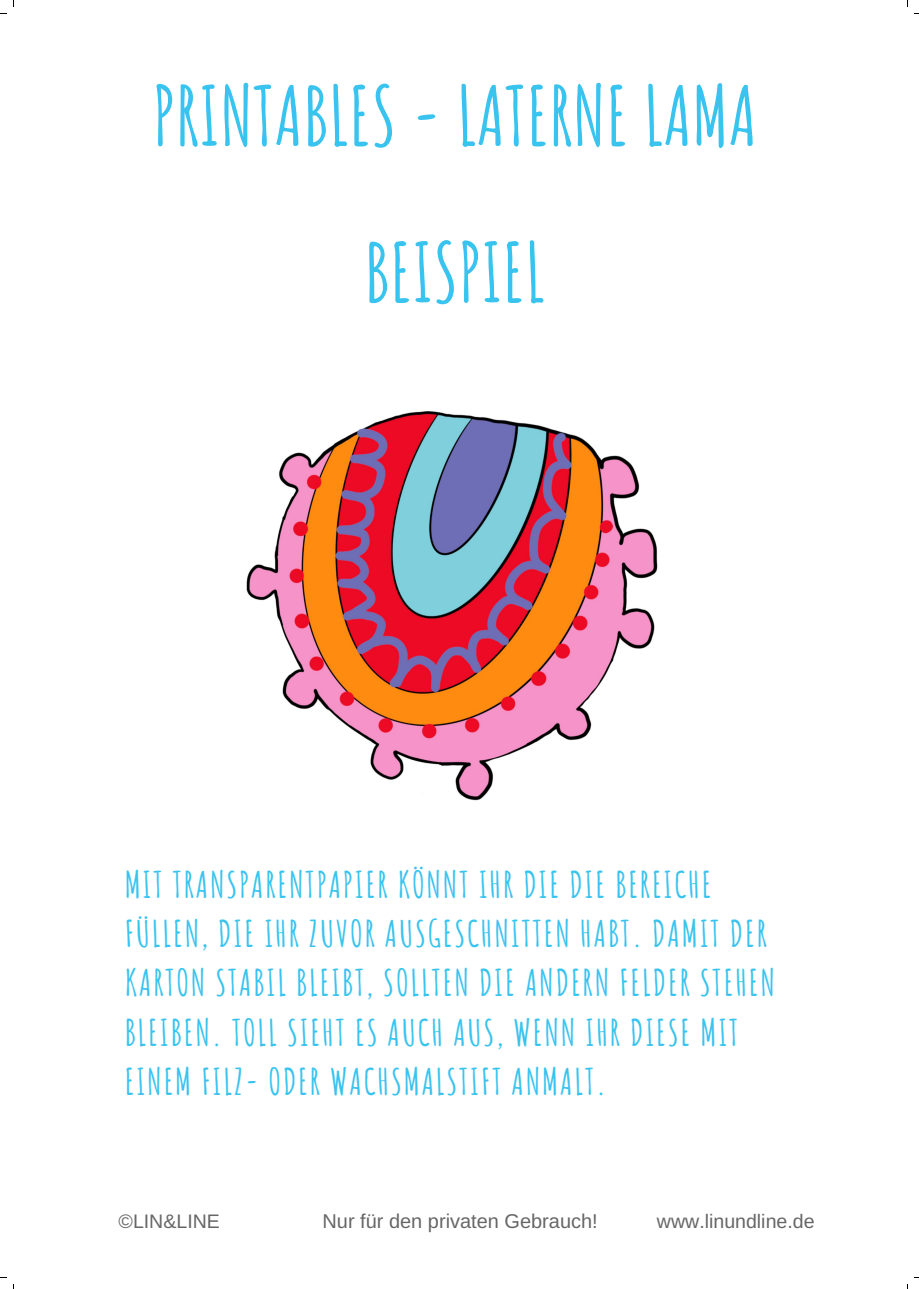
<style>
.page{position:relative;width:919px;height:1289px;background:#fff}
.page>*{position:absolute;margin:0;border:0;box-sizing:border-box;transform-origin:0 0}
.t1{font:700 81.07px/156.4px "Amatic SC";color:#39c3ef;text-align:center}
.t2{font:700 35.92px/49.3px "Amatic SC";letter-spacing:.045em;color:#39c3ef}
.t3{font:19.95px "Arimo";color:#666}
.t4{font:19.58px "Arimo";color:#666}
</style>
<div class="page">
<img style="left:246px;top:411px;width:412px;height:390px">
<h1 class="t1" style="left:152px;top:36px;width:606px">PRINTABLES - LATERNE LAMA<br>BEISPIEL</h1>
<p class="t2" style="left:125px;top:859px;width:652px">MIT TRANSPARENTPAPIER KÖNNT IHR DIE DIE BEREICHE FÜLLEN, DIE IHR ZUVOR AUSGESCHNITTEN HABT. DAMIT DER KARTON STABIL BLEIBT, SOLLTEN DIE ANDERN FELDER STEHEN BLEIBEN. TOLL SIEHT ES AUCH AUS, WENN IHR DIESE MIT EINEM FILZ- ODER WACHSMALSTIFT ANMALT.</p>
<p class="t4" style="left:119px;top:1210px;width:103px">©LIN&amp;LINE</p>
<p class="t3" style="left:322px;top:1210px;width:277px">Nur für den privaten Gebrauch!</p>
<p class="t4" style="left:656px;top:1209px;width:159px">www.linundline.de</p>
</div>
